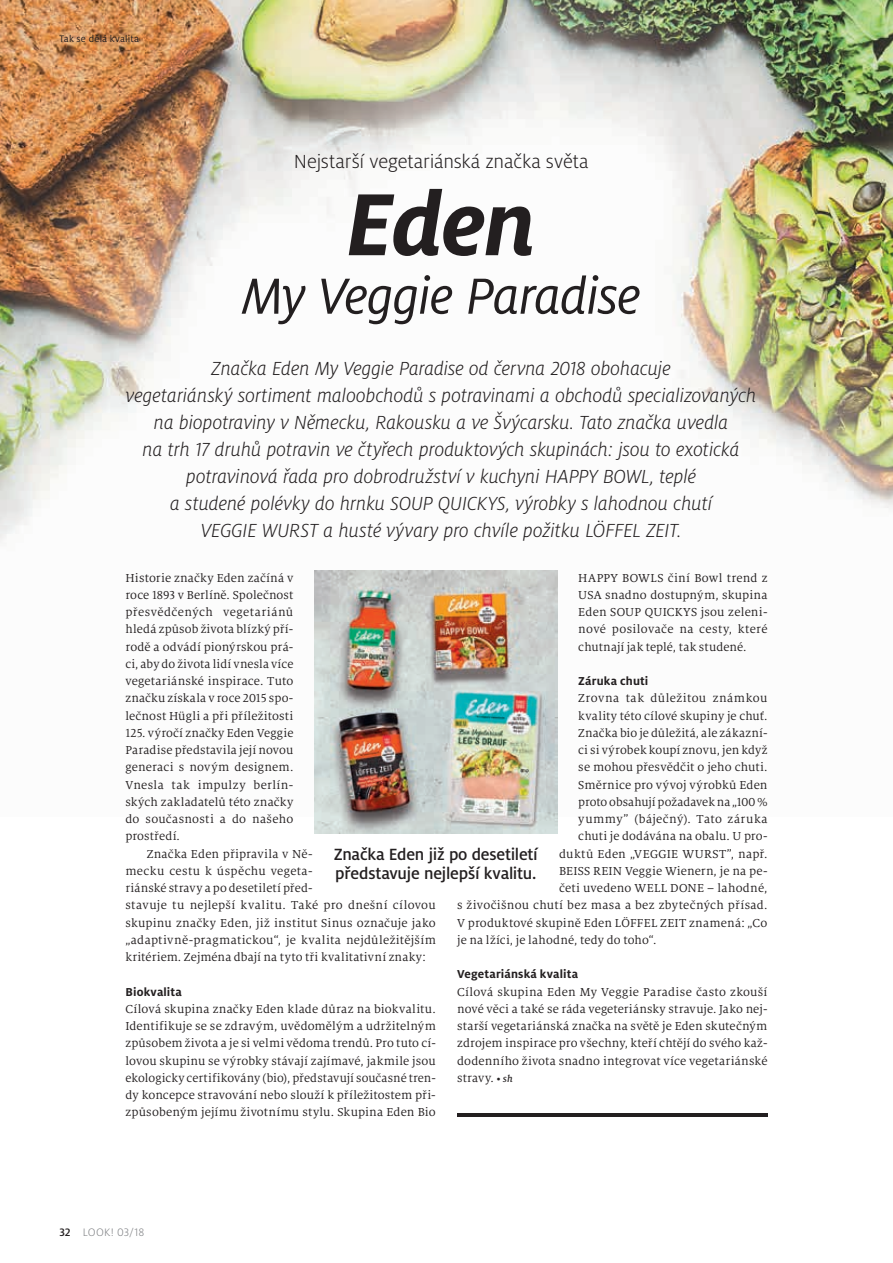
<style>
.page{position:relative;width:893px;height:1263px;background:#fff}
.page>*{position:absolute;margin:0;border:0;box-sizing:border-box;transform-origin:0 0}
.t1{font:italic 700 97.5px "Milo Pro";color:#231f20}
.t2{font:italic 56.25px "Milo Pro";letter-spacing:-.02em;color:#231f20}
.t3{font:italic 300 21px/27px "Milo Pro";letter-spacing:-.005em;color:#231f20;text-align:center}
.t4{font:300 21px "Milo Pro";letter-spacing:-.005em;color:#231f20}
.t5{font:500 18px/18.8px "Milo Pro";letter-spacing:-.01em;color:#231f20}
.t6{font:12.75px/17.2px "Milo Serif Pro";letter-spacing:.015em;color:#231f20;text-align:justify}
.t7{font:700 12.75px "Milo Pro";letter-spacing:.01em;color:#231f20}
.t8{font:12.75px "Milo Serif Pro";letter-spacing:.035em;color:#231f20}
.t9{font:300 12px "Milo Pro";letter-spacing:.01em;color:#808285}
.t10{font:10.5px "Milo Pro";letter-spacing:.02em;color:#231f20}
.s1{font-weight:500;font-style:italic;font-size:10.5px}
.s2{font-weight:500;color:#231f20}
</style>
<div class="page">
<img style="left:0;top:0;width:893px;height:816px">
<img style="left:315px;top:570px;width:242px;height:264px">
<hr style="left:457px;top:1113px;width:310px;height:3px;background:#231f20">
<p class="t10" style="left:60px;top:33px;width:81px">Tak se dělá kvalita</p>
<h3 class="t4" style="left:294px;top:150px;width:296px">Nejstarší vegetariánská značka světa</h3>
<h1 class="t1" style="left:346px;top:169px;width:192px">Eden</h1>
<h2 class="t2" style="left:242px;top:265px;width:400px">My Veggie Paradise</h2>
<p class="t3" style="left:126px;top:355px;width:632px">Značka Eden My Veggie Paradise od června 2018 obohacuje<br>vegetariánský sortiment maloobchodů s potravinami a obchodů specializovaných na biopotraviny v Německu, Rakousku a ve Švýcarsku. Tato značka uvedla<br>na trh 17 druhů potravin ve čtyřech produktových skupinách: jsou to exotická potravinová řada pro dobrodružství v kuchyni HAPPY BOWL, teplé<br>a studené polévky do hrnku SOUP QUICKYS, výrobky s lahodnou chutí<br>VEGGIE WURST a husté vývary pro chvíle požitku LÖFFEL ZEIT.</p>
<p class="t6" style="left:125px;top:569px;width:169px">Historie značky Eden začíná v roce 1893 v Berlíně. Společnost přesvědčených vegetariánů hledá způsob života blízký pří&shy;rodě a odvádí pionýrskou prá&shy;ci, aby do života lidí vnesla více vegetariánské inspirace. Tuto značku získala v roce 2015 spo&shy;lečnost Hügli a při příležitosti 125. výročí značky Eden Veggie Paradise představila její novou generaci s novým designem.<br>Vnesla tak impulzy berlín&shy;ských zakladatelů této značky do současnosti a do našeho prostředí.</p>
<p class="t6" style="left:125px;top:845px;width:312px;text-align:left;text-indent:21px">Značka Eden připravila v Ně-<br>mecku cestu k úspěchu vegeta-<br>riánské stravy a po desetiletí před-<br>stavuje tu nejlepší kvalitu. Také pro dnešní cílovou skupinu značky Eden, již institut Sinus označuje jako „adaptivně-pragmatickou“, je kvalita nejdůležitějším kritériem. Zejména dbají na tyto tři kvalitativní znaky:</p>
<p class="t7" style="left:125px;top:984px;width:58px">Biokvalita</p>
<p class="t6" style="left:125px;top:1000px;width:312px">Cílová skupina značky Eden klade důraz na biokvalitu.<br>Identifikuje se se zdravým, uvědomělým a udržitelným způsobem života a je si velmi vědoma trendů. Pro tuto cí&shy;lovou skupinu se výrobky stávají zajímavé, jakmile jsou ekologicky certifikovány (bio), představují současné tren&shy;dy koncepce stravování nebo slouží k příležitostem při&shy;způsobeným jejímu životnímu stylu. Skupina Eden Bio</p>
<p class="t6" style="left:578px;top:569px;width:191px">HAPPY BOWLS činí Bowl trend z USA snadno dostupným, skupina Eden SOUP QUICKYS jsou zeleni&shy;nové posilovače na cesty, které chutnají jak teplé, tak studené.</p>
<p class="t7" style="left:578px;top:674px;width:72px">Záruka chuti</p>
<p class="t8" style="left:578px;top:691px;width:191px">Zrovna tak důležitou známkou</p>
<p class="t6" style="left:578px;top:707px;width:191px">kvality této cílové skupiny je chuť.</p>
<p class="t6" style="left:578px;top:724px;width:191px">Značka bio je důležitá, ale zákazní-</p>
<p class="t6" style="left:578px;top:741px;width:191px">ci si výrobek koupí znovu, jen když</p>
<p class="t6" style="left:578px;top:759px;width:191px">se mohou přesvědčit o jeho chuti.</p>
<p class="t6" style="left:578px;top:776px;width:191px">Směrnice pro vývoj výrobků Eden</p>
<p class="t6" style="left:578px;top:793px;width:191px">proto obsahují požadavek na „100 %</p>
<p class="t6" style="left:578px;top:810px;width:191px">yummy” (báječný). Tato záruka</p>
<p class="t6" style="left:578px;top:828px;width:191px">chuti je dodávána na obalu. U pro-</p>
<p class="t6" style="left:559px;top:845px;width:210px">duktů Eden „VEGGIE WURST”, např.</p>
<p class="t6" style="left:559px;top:862px;width:210px">BEISS REIN Veggie Wienern, je na pe-</p>
<p class="t6" style="left:559px;top:879px;width:210px">četi uvedeno WELL DONE – lahodné,</p>
<p class="t6" style="left:457px;top:897px;width:312px">s živočišnou chutí bez masa a bez zbytečných přísad.</p>
<p class="t6" style="left:457px;top:914px;width:312px">V produktové skupině Eden LÖFFEL ZEIT znamená: „Co</p>
<p class="t6" style="left:457px;top:931px;width:201px">je na lžíci, je lahodné, tedy do toho“.</p>
<p class="t7" style="left:457px;top:967px;width:122px">Vegetariánská kvalita</p>
<p class="t6" style="left:457px;top:983px;width:312px">Cílová skupina Eden My Veggie Paradise často zkouší nové věci a také se ráda vegeteriánsky stravuje. Jako nej&shy;starší vegetariánská značka na světě je Eden skutečným zdrojem inspirace pro všechny, kteří chtějí do svého kaž&shy;dodenního života snadno integrovat více vegetariánské stravy. <span class="s1">• sh</span></p>
<h3 class="t5" style="left:334px;top:845px;width:206px">Značka Eden již po desetiletí představuje nejlepší kvalitu.</h3>
<p class="t9" style="left:60px;top:1226px;width:86px"><span class="s2">32</span> LOOK! 03/18</p>
</div>
